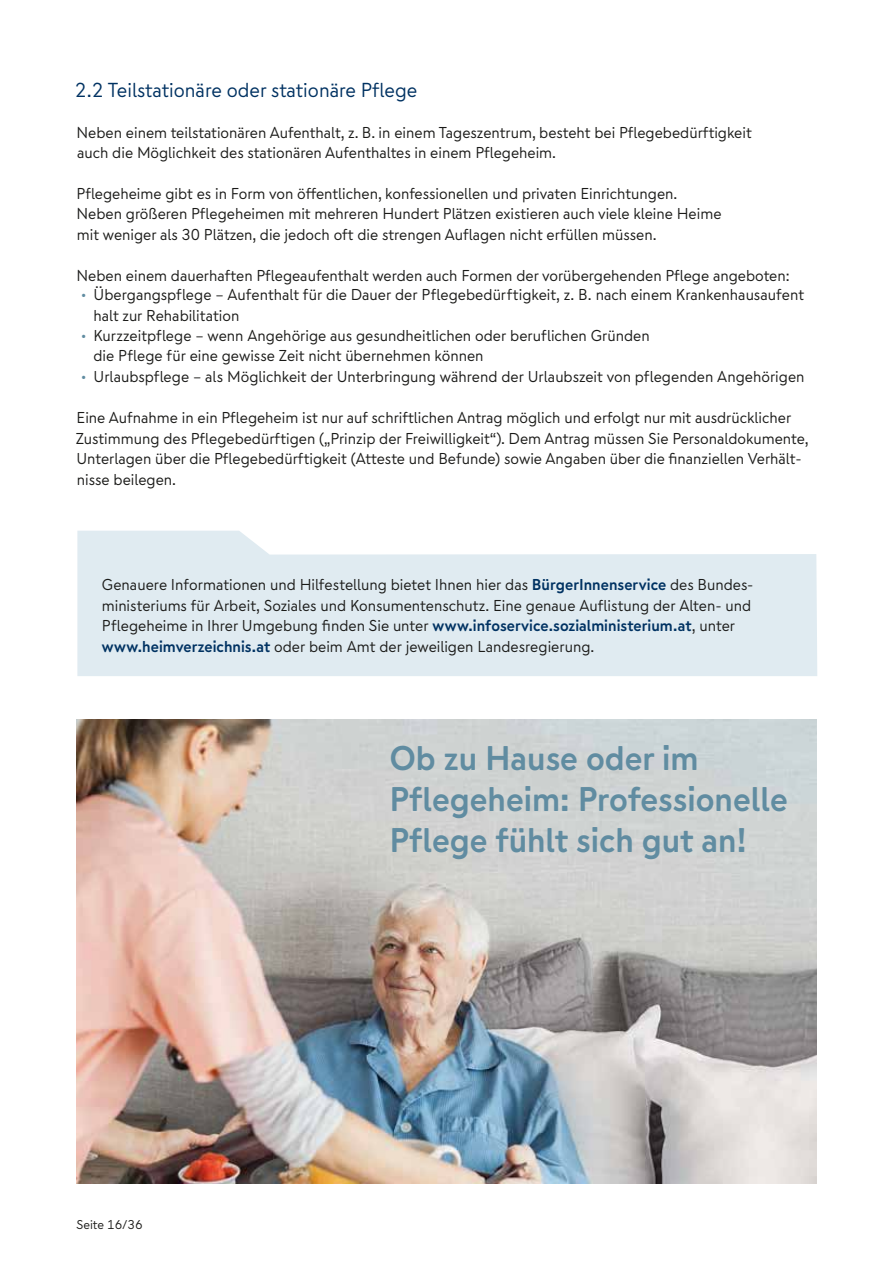
<style>
.page{position:relative;width:893px;height:1263px;background:#fff}
.page>*{position:absolute;margin:0;border:0;box-sizing:border-box;transform-origin:0 0}
.t1{font:700 34.2px/40.8px "Nuernberger Text";color:#608ca1}
.t2{font:20.25px "Nuernberger Text";color:#003262}
.t3{font:15.75px/20.4px "Nuernberger Text";color:#1a1a18}
.t4{font:12.75px "Nuernberger Text";color:#1a1a18}
.s1{color:#608ca1}
.s2{font-weight:700;color:#003262}
</style>
<div class="page">
<svg style="left:77px;top:531px;width:740px;height:145px;background:#e3edf2"></svg>
<img style="left:77px;top:719px;width:739px;height:464px">
<p class="t2" style="left:75px;top:76px;width:344px">2.2 Teilstationäre oder stationäre Pflege</p>
<p class="t3" style="left:77px;top:122px;width:677px">Neben einem teilstationären Aufenthalt, z. B. in einem Tageszentrum, besteht bei Pflegebedürftigkeit auch die Möglichkeit des stationären Aufenthaltes in einem Pflegeheim.</p>
<p class="t3" style="left:77px;top:183px;width:646px">Pflegeheime gibt es in Form von öffentlichen, konfessionellen und privaten Einrichtungen.<br>Neben größeren Pflegeheimen mit mehreren Hundert Plätzen existieren auch viele kleine Heime mit weniger als 30 Plätzen, die jedoch oft die strengen Auflagen nicht erfüllen müssen.</p>
<p class="t3" style="left:77px;top:265px;width:715px">Neben einem dauerhaften Pflegeaufenthalt werden auch Formen der vorübergehenden Pflege angeboten:</p>
<p class="t3" style="left:94px;top:284px;width:712px;text-indent:-13px"><span class="s1">•</span> Übergangspflege – Aufenthalt für die Dauer der Pflegebedürftigkeit, z. B. nach einem Krankenhausaufent halt zur Rehabilitation</p>
<p class="t3" style="left:94px;top:325px;width:558px;text-indent:-13px"><span class="s1">•</span> Kurzzeitpflege – wenn Angehörige aus gesundheitlichen oder beruflichen Gründen die Pflege für eine gewisse Zeit nicht übernehmen können</p>
<p class="t3" style="left:81px;top:366px;width:725px"><span class="s1">•</span> Urlaubspflege – als Möglichkeit der Unterbringung während der Urlaubszeit von pflegenden Angehörigen</p>
<p class="t3" style="left:76px;top:407px;width:735px">Eine Aufnahme in ein Pflegeheim ist nur auf schriftlichen Antrag möglich und erfolgt nur mit ausdrücklicher Zustimmung des Pflegebedürftigen („Prinzip der Freiwilligkeit“). Dem Antrag müssen Sie Personaldokumente, Unterlagen über die Pflegebedürftigkeit (Atteste und Befunde) sowie Angaben über die finanziellen Verhält&shy;nisse beilegen.</p>
<p class="t3" style="left:102px;top:574px;width:653px">Genauere Informationen und Hilfestellung bietet Ihnen hier das <span class="s2">BürgerInnenservice</span> des Bundes&shy;ministeriums für Arbeit, Soziales und Konsumentenschutz. Eine genaue Auflistung der Alten- und Pflegeheime in Ihrer Umgebung finden Sie unter <span class="s2">www.infoservice.sozialministerium.at</span>, unter <span class="s2">www.heimverzeichnis.at</span> oder beim Amt der jeweiligen Landesregierung.</p>
<p class="t4" style="left:77px;top:1216px;width:68px">Seite 16/36</p>
<h1 class="t1" style="left:389px;top:737px;width:400px">Ob zu Hause oder im<br>Pflegeheim: Professionelle<br>Pflege fühlt sich gut an!</h1>
</div>
